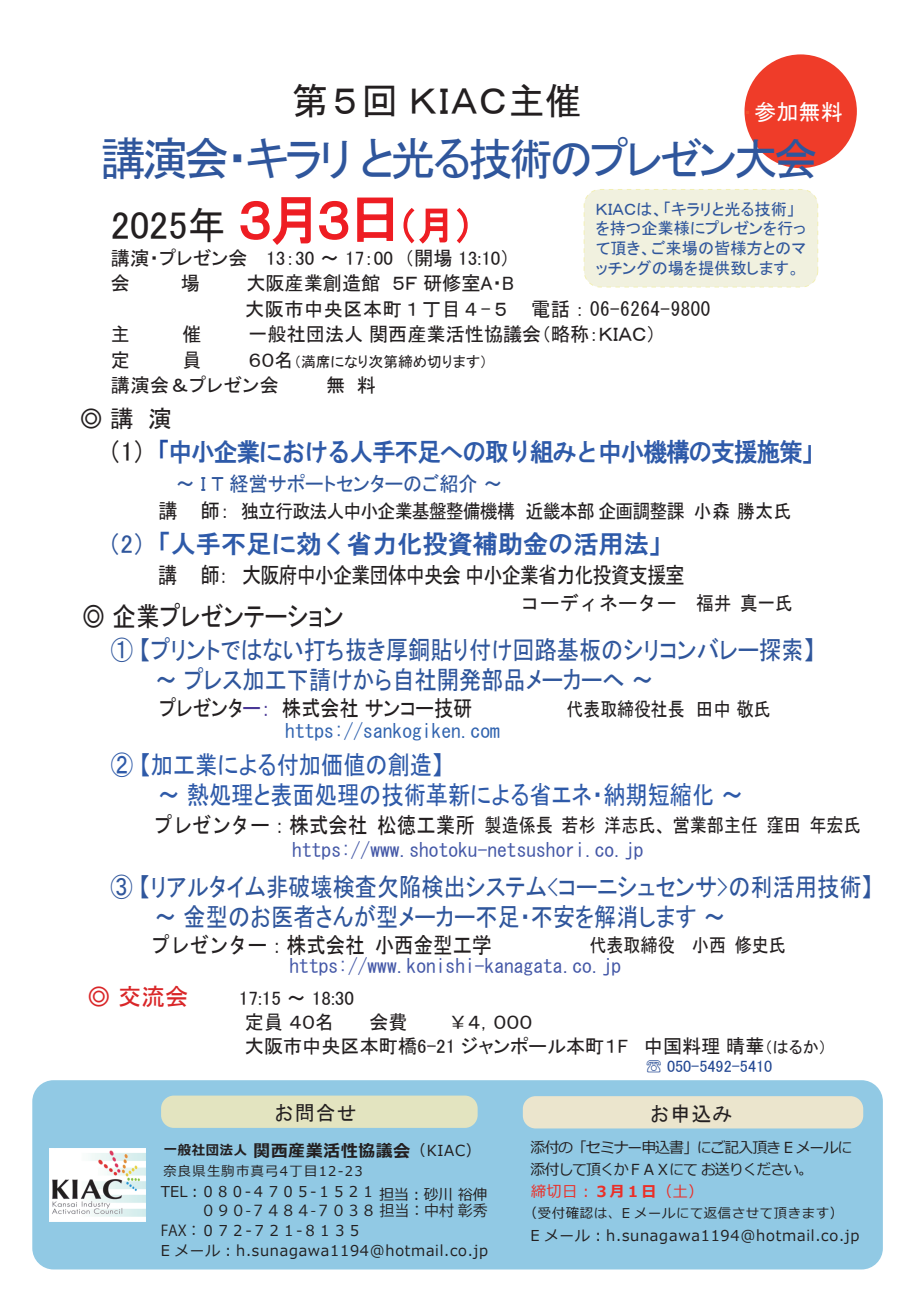
<style>
.page{position:relative;width:919px;height:1289px;background:#fff}
.page>*{position:absolute;margin:0;border:0;box-sizing:border-box;transform-origin:0 0}
.t1{font:46.2px "MS P Gothic";letter-spacing:-.08em;color:#2f569c}
.t2{font:38.85px "MS P Gothic";color:#231f20}
.t3{font:37.35px "MS P Gothic";letter-spacing:.05em;color:#231f20}
.t4{font:27.3px "MS P Gothic";color:#231f20;scale:.86 1}
.t5{font:25.65px/30px "MS P Gothic";color:#2f569c;scale:.86 1}
.t6{font:25.65px/30px "MS P Gothic";color:#2e5aa9;scale:.86 1}
.t7{font:25.5px "HG Gothic E";letter-spacing:-.05em;color:#2e5aa9;scale:.93 1}
.t8{font:25.5px "HG Gothic E";color:#2e5aa9}
.t9{font:23.85px "MS P Gothic";color:#d92628}
.t10{font:23.85px "MS P Gothic";color:#231f20}
.t11{font:22.35px "MS P Gothic";letter-spacing:-.05em;color:#231f20;scale:.86 1}
.t12{font:22.35px "MS Gothic";color:#fff}
.t13{font:22.2px "MS P Gothic";color:#231f20;scale:.86 1}
.t14{font:22.2px "MS Gothic";color:#231f20;scale:.88 1}
.t15{font:20.55px "MS P Gothic";color:#2f569c;scale:.93 1}
.t16{font:20.25px "MS Gothic";letter-spacing:.05em;color:#231f20}
.t17{font:19.5px "MS Gothic";color:#4458a7}
.t18{font:19.5px "MS Gothic";color:#231f20;scale:.88 1}
.t19{font:19.5px "MS P Gothic";letter-spacing:-.05em;color:#231f20;scale:.92 1}
.t20{font:19.5px "MS Gothic";color:#3063af}
.t21{font:19.5px "MS Gothic";color:#231f20}
.t22{font:19.5px "MS P Gothic";color:#231f20;scale:.86 1}
.t23{font:19.35px/24px "MS P Gothic";color:#231f20}
.t24{font:19.35px "MS Gothic";letter-spacing:.025em;color:#231f20}
.t25{font:19.35px "MS P Gothic";letter-spacing:.025em;color:#231f20}
.t26{font:700 16.95px "Meiryo";letter-spacing:.05em;color:#231f20}
.t27{font:16.35px/19.6px "MS P Gothic";color:#2f569c}
.t28{font:16.35px "MS P Gothic";color:#224792}
.t29{font:15.15px/21.9px "Meiryo";letter-spacing:-.075em;color:#231f20}
.t30{font:15px "Meiryo";letter-spacing:.05em;color:#231f20}
.t31{font:15px "Koz Go Pr 6 N";color:#231f20}
.t32{font:15px "MS P Gothic";color:#231f20}
.t33{font:15px "Meiryo";color:#231f20}
.t34{font:14.85px "Meiryo";letter-spacing:.05em;color:#231f20}
.t35{font:14.85px "Meiryo";color:#231f20}
.t36{font:13.5px "Meiryo";letter-spacing:.05em;color:#231f20}
.t37{font:13.5px "Meiryo";letter-spacing:.1em;color:#231f20}
.s1{font-size:44.7px}
.s2{font-size:53.7px;color:#ee1d23}
.s3{font-size:56.7px;color:#ee1d23}
.s4{color:#ee1d23}
.s5{font-size:19.35px}
.s6{font-family:"MS P Gothic";font-size:27px;color:#231f20}
.s7{color:#204aa0}
.s8{font-size:20.55px}
.s9{font-family:"MS P Gothic";font-size:25.8px;color:#2f569c}
.s10{font-size:25.5px}
.s11{color:#4a3896}
.s12{font-size:22.2px}
.s13{font-size:16.35px}
.s14{font-size:13.5px}
.s15{font-weight:400;font-size:15.15px}
.s16{color:#eb2e27}
.s17{font-weight:700;color:#eb2e27}
.s18{font-family:"Koz Go Pr 6 N";font-size:14.85px}
</style>
<div class="page">
<div style="left:744px;top:54px;width:112px;height:114px;background:#ef3c29;border-radius:50%"></div>
<svg style="left:240px;top:197px;width:71px;height:48px"></svg>
<svg style="left:319px;top:201px;width:30px;height:39px"></svg>
<svg style="left:357px;top:197px;width:36px;height:45px"></svg>
<svg style="left:403px;top:208px;width:45px;height:36px"></svg>
<svg style="left:456px;top:208px;width:12px;height:36px"></svg>
<div style="left:584px;top:189px;width:233px;height:98px;background:#f1f1df;border-radius:16px"></div>
<div style="left:584px;top:189px;width:233px;height:98px;border:1px dashed #f2efb4;border-radius:16px"></div>
<div style="left:32px;top:1080px;width:850px;height:189px;background:#91c9e4;border-radius:21px"></div>
<img style="left:50px;top:1148px;width:95px;height:73px">
<div style="left:161px;top:1095px;width:316px;height:32px;background:#e3e4c0;border-radius:13px"></div>
<div style="left:523px;top:1096px;width:340px;height:32px;background:#ebe5cd;border-radius:13px"></div>
<h3 class="t3" style="left:292px;top:82px;width:292px">第 ５ 回 ＫＩＡＣ主催</h3>
<h1 class="t1" style="left:100px;top:136px;width:719px">講演会・キラリ と光る<span class="s1">技術のプレゼン大会</span></h1>
<p class="t12" style="left:754px;top:101px;width:90px">参加無料</p>
<h2 class="t2" style="left:111px;top:206px;width:364px">2025年 <span class="s2">３月３</span><span class="s3">日</span><span class="s4">（月）</span></h2>
<p class="t23" style="left:111px;top:245px;width:400px;line-height:25.5px">講演・プレゼン会 13：30 ～ 17：00 （開場 13:10）会</p>
<p class="t27" style="left:596px;top:199px;width:212px">ＫＩＡＣは、「キラリと光る技術」を持つ企業様にプレゼンを行って頂き、ご来場の皆様方とのマッチングの場を提供致します。</p>
<p class="t23" style="left:181px;top:271px;width:21px">場</p>
<p class="t23" style="left:246px;top:271px;width:269px">大阪産業創造館 ５Ｆ 研修室A・B</p>
<p class="t24" style="left:245px;top:299px;width:467px">大阪市中央区本町１丁目４-５ 電話：06-6264-9800</p>
<p class="t23" style="left:111px;top:322px;width:21px">主</p>
<p class="t23" style="left:183px;top:322px;width:21px">催</p>
<p class="t23" style="left:248px;top:322px;width:409px">一般社団法人 関西産業活性協議会（略称：ＫＩＡＣ）</p>
<p class="t23" style="left:111px;top:348px;width:21px">定</p>
<p class="t23" style="left:183px;top:348px;width:21px">員</p>
<p class="t32" style="left:248px;top:354px;width:240px"><span class="s5">６０名</span>（満席になり次第締め切ります）</p>
<p class="t25" style="left:111px;top:375px;width:169px">講演会＆プレゼン会</p>
<p class="t23" style="left:326px;top:373px;width:51px">無 料</p>
<p class="t10" style="left:79px;top:407px;width:94px">◎ 講 演</p>
<h3 class="t7" style="left:108px;top:438px;width:772px"><span class="s6">（1）</span><span class="s7">「</span>中小企業における人手不足への取り組みと中小機構の支援施策」</h3>
<p class="t15" style="left:176px;top:473px;width:353px">～ Ｉ Ｔ 経営サポートセンターのご紹介 ～</p>
<p class="t19" style="left:158px;top:501px;width:689px"><span class="s8">講 師：</span> 独立行政法人中小企業基盤整備機構近畿本部 企画調整課小森 勝太氏</p>
<h3 class="t8" style="left:108px;top:531px;width:567px"><span class="s9">（2）</span>「人手不足に効く省力化投資補助金の活用法」</h3>
<p class="t11" style="left:158px;top:563px;width:613px">講 師： 大阪府中小企業団体中央会 中小企業省力化投資支援室</p>
<h3 class="t4" style="left:82px;top:602px;width:306px">◎ 企業プレゼンテーション</h3>
<p class="t21" style="left:520px;top:593px;width:274px">コーディネーター 福井 真一氏</p>
<h3 class="t5" style="left:111px;top:635px;width:820px"><span class="s10">①</span> 【プリントではない打ち抜き厚銅貼り付け回路基板のシリコンバレー探索】　　　～ プレス加工下請けから自社開発部品メーカーへ ～</h3>
<p class="t13" style="left:159px;top:696px;width:380px">プレゼンタ<span class="s11">ー：</span> 株式会社 サンコー技研　</p>
<p class="t22" style="left:566px;top:699px;width:239px">代表取締役社長　田中 敬氏</p>
<h3 class="t6" style="left:158px;top:749px;width:682px;text-indent:-47px">② 【加工業による付加価値の創造】<br>～ 熱処理と表面処理の技術革新による省エネ・納期短縮化 ～</h3>
<p class="t20" style="left:285px;top:721px;width:216px">https://sankogiken.com</p>
<p class="t18" style="left:153px;top:815px;width:805px"><span class="s12">プレゼンター：株式会社 松徳工業所</span> 製造係長 若杉 洋志氏、営業部主任 窪田 年宏氏</p>
<p class="t17" style="left:292px;top:840px;width:352px">https://www.shotoku-netsushori.co.jp</p>
<h3 class="t5" style="left:110px;top:871px;width:887px"><span class="s10">③</span> 【リアルタイム非破壊検査欠陥検出システム&lt;コーニシュセンサ&gt;の利活用技術】　　　～ 金型のお医者さんが型メーカー不足・不安を解消します ～</h3>
<p class="t14" style="left:150px;top:934px;width:411px">プレゼンター：株式会社 小西金型工学　</p>
<p class="t18" style="left:589px;top:935px;width:225px">代表取締役 小西 修史氏</p>
<p class="t17" style="left:289px;top:956px;width:333px">https://www.konishi-kanagata.co.jp</p>
<p class="t9" style="left:87px;top:984px;width:103px">◎ 交流会</p>
<p class="t23" style="left:245px;top:985px;width:111px;text-indent:-6px">17:15 ～ 18:30定員 ４０名</p>
<p class="t23" style="left:369px;top:1009px;width:40px">会費</p>
<p class="t23" style="left:245px;top:1009px;width:384px;text-indent:204px">￥４，０００<br>大阪市中央区本町橋6-21 ジャンポール本町１F</p>
<p class="t23" style="left:643px;top:1034px;width:185px">中国料理 晴華<span class="s13">（はるか）</span></p>
<p class="t28" style="left:645px;top:1057px;width:128px">☏ 050-5492-5410</p>
<p class="t16" style="left:274px;top:1102px;width:84px">お問合せ</p>
<p class="t16" style="left:649px;top:1103px;width:84px">お申込み</p>
<p class="t26" style="left:164px;top:1138px;width:318px"><span class="s14">一般社団法人</span>関西産業活性協議会<span class="s15">（KIAC）</span></p>
<p class="t35" style="left:161px;top:1180px;width:216px">TEL ︓０８０-４７０５-１５２１</p>
<p class="t29" style="left:530px;top:1137px;width:323px">添付の「セミナー申込書」にご記入頂き E メールに添付して頂くかＦＡＸにて お送りください。<br><span class="s16">締切日︓</span><span class="s17">３月１日</span><span class="s16">（土）</span></p>
<p class="t36" style="left:524px;top:1203px;width:321px">（受付確認は、E メールにて返信させて頂きます）</p>
<p class="t30" style="left:530px;top:1225px;width:330px">E メール︓h.sunagawa1194@hotmail.co.jp</p>
<p class="t37" style="left:163px;top:1161px;width:201px">奈良県生駒市真弓4丁目12-23</p>
<p class="t34" style="left:379px;top:1183px;width:110px">担当︓砂川 裕伸</p>
<p class="t31" style="left:201px;top:1202px;width:288px">０９０-７４８４-７０３８ 担当： 中村 彰秀</p>
<p class="t33" style="left:161px;top:1220px;width:202px"><span class="s18">FAX ：</span> ０７２-７２１-８１３５</p>
<p class="t34" style="left:161px;top:1239px;width:329px">E メール︓h.sunagawa1194@hotmail.co.jp</p>
</div>
